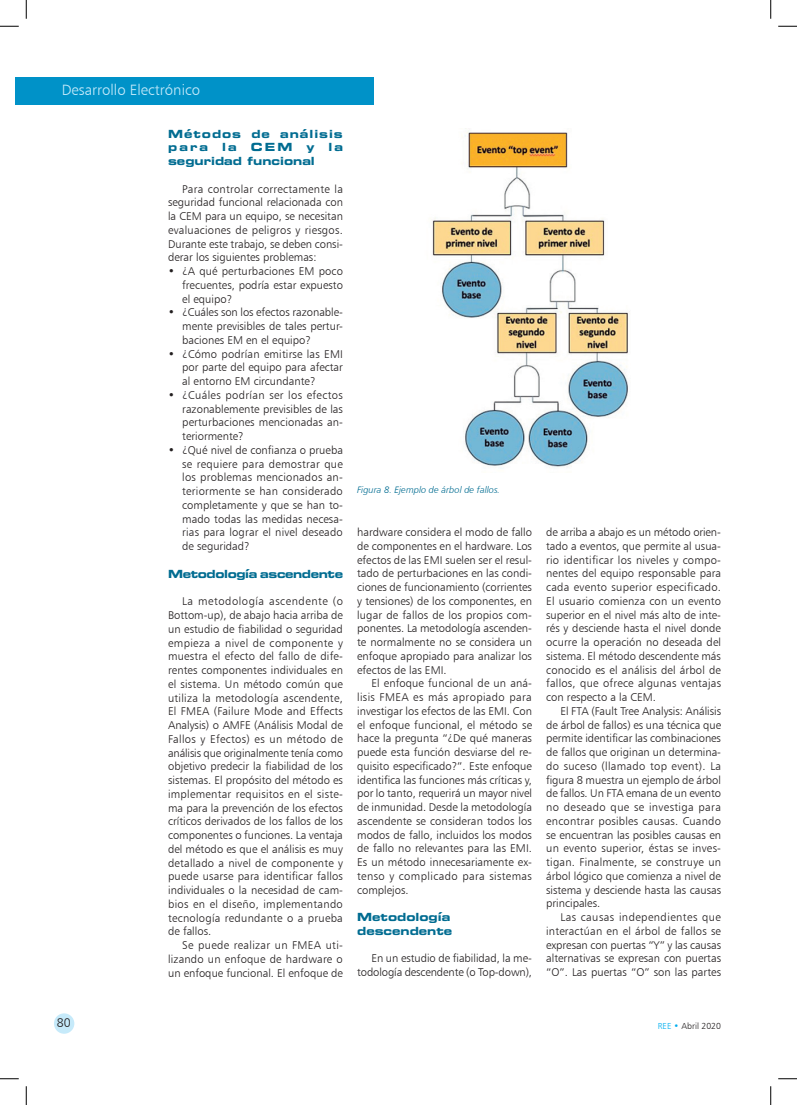
<style>
.page{position:relative;width:797px;height:1105px;background:#fff}
.page>*{position:absolute;margin:0;border:0;box-sizing:border-box;transform-origin:0 0}
.t1{font:15px "Humanist 777 BT Light B";color:#c6eafa}
.t2{font:12.5px "Humanist 777 BT Light B";color:#231f20}
.TEXTO_ARTICULO{font:11.25px/13.8px "Humanist 777 BT Light B";color:#231f20;text-align:justify}
.TITULO_APARTADO{font:11.25px/13.8px "Eurostile Bold Extended Two";color:#006c91;text-align:justify}
.TITULO_APARTADO-2{font:11.25px "Eurostile Bold Extended Two";letter-spacing:-.035em;color:#006c91}
.AUTOR_ARTICULO{font:9.38px "Humanist 777 BT Light Italic B";color:#006c91}
.t3{font:8.75px "Humanist 777 BT Light B";color:#231f20}
.s1{color:#00aeef}
</style>
<div class="page">
<div style="left:54px;top:1013px;width:20px;height:21px;background:#c6eafa;border-radius:50%"></div>
<div style="left:16px;top:77px;width:358px;height:28px;background:#0092c8"></div>
<img style="left:432px;top:130px;width:196px;height:338px">
<svg style="left:0;top:25px;width:19px;height:2px"></svg>
<svg style="left:778px;top:25px;width:19px;height:2px"></svg>
<svg style="left:0;top:1078px;width:19px;height:1px"></svg>
<svg style="left:778px;top:1078px;width:19px;height:1px"></svg>
<svg style="left:25px;top:0;width:2px;height:19px"></svg>
<svg style="left:25px;top:1086px;width:2px;height:19px"></svg>
<svg style="left:770px;top:0;width:1px;height:19px"></svg>
<svg style="left:770px;top:1086px;width:1px;height:19px"></svg>
<h1 class="t1" style="left:62px;top:81px;width:140px">Desarrollo Electrónico</h1>
<p class="TITULO_APARTADO" style="left:168px;top:127px;width:176px">Métodos de análisis para la CEM y la seguridad funcional</p>
<p class="TEXTO_ARTICULO" style="left:168px;top:182px;width:176px;text-indent:14px">Para controlar correctamente la seguridad funcional relacionada con la CEM para un equipo, se necesitan evaluaciones de peligros y riesgos.<br>Durante este trabajo, se deben consi&shy;derar los siguientes problemas:</p>
<p class="TEXTO_ARTICULO" style="left:182px;top:264px;width:162px;text-indent:-14px">• ¿A qué perturbaciones EM poco frecuentes, podría estar expuesto el equipo?</p>
<p class="TEXTO_ARTICULO" style="left:182px;top:305px;width:162px;text-indent:-14px">• ¿Cuáles son los efectos razonable&shy;mente previsibles de tales pertur&shy;baciones EM en el equipo?</p>
<p class="TEXTO_ARTICULO" style="left:182px;top:347px;width:162px;text-indent:-14px">• ¿Cómo podrían emitirse las EMI por parte del equipo para afectar al entorno EM circundante?</p>
<p class="TEXTO_ARTICULO" style="left:182px;top:388px;width:162px;text-indent:-14px">• ¿Cuáles podrían ser los efectos razonablemente previsibles de las perturbaciones mencionadas an&shy;teriormente?</p>
<p class="TEXTO_ARTICULO" style="left:182px;top:443px;width:162px;text-indent:-14px">• ¿Qué nivel de confianza o prueba se requiere para demostrar que los problemas mencionados an&shy;teriormente se han considerado completamente y que se han to&shy;mado todas las medidas necesa&shy;rias para lograr el nivel deseado de seguridad?</p>
<p class="TITULO_APARTADO-2" style="left:168px;top:566px;width:176px">Metodología ascendente</p>
<p class="TEXTO_ARTICULO" style="left:168px;top:594px;width:176px;text-indent:14px">La metodología ascendente (o Bottom-up), de abajo hacia arriba de un estudio de fiabilidad o seguridad empieza a nivel de componente y muestra el efecto del fallo de dife&shy;rentes componentes individuales en el sistema. Un método común que utiliza la metodología ascendente, El FMEA (Failure Mode and Effects Analysis) o AMFE (Análisis Modal de Fallos y Efectos) es un método de análisis que originalmente tenía como objetivo predecir la fiabilidad de los sistemas. El propósito del método es implementar requisitos en el siste&shy;ma para la prevención de los efectos críticos derivados de los fallos de los componentes o funciones. La ventaja del método es que el análisis es muy detallado a nivel de componente y puede usarse para identificar fallos individuales o la necesidad de cam&shy;bios en el diseño, implementando tecnología redundante o a prueba de fallos.</p>
<p class="TEXTO_ARTICULO" style="left:168px;top:938px;width:176px;text-indent:14px">Se puede realizar un FMEA uti&shy;lizando un enfoque de hardware o un enfoque funcional. El enfoque de</p>
<p class="AUTOR_ARTICULO" style="left:357px;top:484px;width:145px">Figura 8. Ejemplo de árbol de fallos.</p>
<p class="TEXTO_ARTICULO" style="left:357px;top:525px;width:176px">hardware considera el modo de fallo de componentes en el hardware. Los efectos de las EMI suelen ser el resul&shy;tado de perturbaciones en las condi&shy;ciones de funcionamiento (corrientes y tensiones) de los componentes, en lugar de fallos de los propios com&shy;ponentes. La metodología ascenden&shy;te normalmente no se considera un enfoque apropiado para analizar los efectos de las EMI.</p>
<p class="TEXTO_ARTICULO" style="left:357px;top:676px;width:176px;text-indent:14px">El enfoque funcional de un aná&shy;lisis FMEA es más apropiado para investigar los efectos de las EMI. Con el enfoque funcional, el método se hace la pregunta “¿De qué maneras puede esta función desviarse del re&shy;quisito especificado?”. Este enfoque identifica las funciones más críticas y, por lo tanto, requerirá un mayor nivel de inmunidad. Desde la metodología ascendente se consideran todos los modos de fallo, incluidos los modos de fallo no relevantes para las EMI.<br>Es un método innecesariamente ex&shy;tenso y complicado para sistemas complejos.</p>
<p class="TITULO_APARTADO" style="left:357px;top:910px;width:97px">Metodología descendente</p>
<p class="TEXTO_ARTICULO" style="left:357px;top:951px;width:176px;text-align:right">En un estudio de fiabilidad, la me&shy;todología descendente (o Top-down),</p>
<p class="TEXTO_ARTICULO" style="left:546px;top:525px;width:176px">de arriba a abajo es un método orien&shy;tado a eventos, que permite al usua&shy;rio identificar los niveles y compo&shy;nentes del equipo responsable para cada evento superior especificado.<br>El usuario comienza con un evento superior en el nivel más alto de inte&shy;rés y desciende hasta el nivel donde ocurre la operación no deseada del sistema. El método descendente más conocido es el análisis del árbol de fallos, que ofrece algunas ventajas con respecto a la CEM.</p>
<p class="TEXTO_ARTICULO" style="left:546px;top:704px;width:176px;text-indent:14px">El FTA (Fault Tree Analysis: Análisis de árbol de fallos) es una técnica que permite identificar las combinaciones de fallos que originan un determina&shy;do suceso (llamado top event). La figura 8 muestra un ejemplo de árbol de fallos. Un FTA emana de un evento no deseado que se investiga para encontrar posibles causas. Cuando se encuentran las posibles causas en un evento superior, éstas se inves&shy;tigan. Finalmente, se construye un árbol lógico que comienza a nivel de sistema y desciende hasta las causas principales.</p>
<p class="TEXTO_ARTICULO" style="left:546px;top:910px;width:176px;text-indent:14px">Las causas independientes que interactúan en el árbol de fallos se expresan con puertas “Y” y las causas alternativas se expresan con puertas “O”. Las puertas “O” son las partes</p>
<p class="t2" style="left:57px;top:1015px;width:15px">80</p>
<p class="t3" style="left:658px;top:1020px;width:65px"><span class="s1">REE •</span> Abril 2020</p>
</div>
